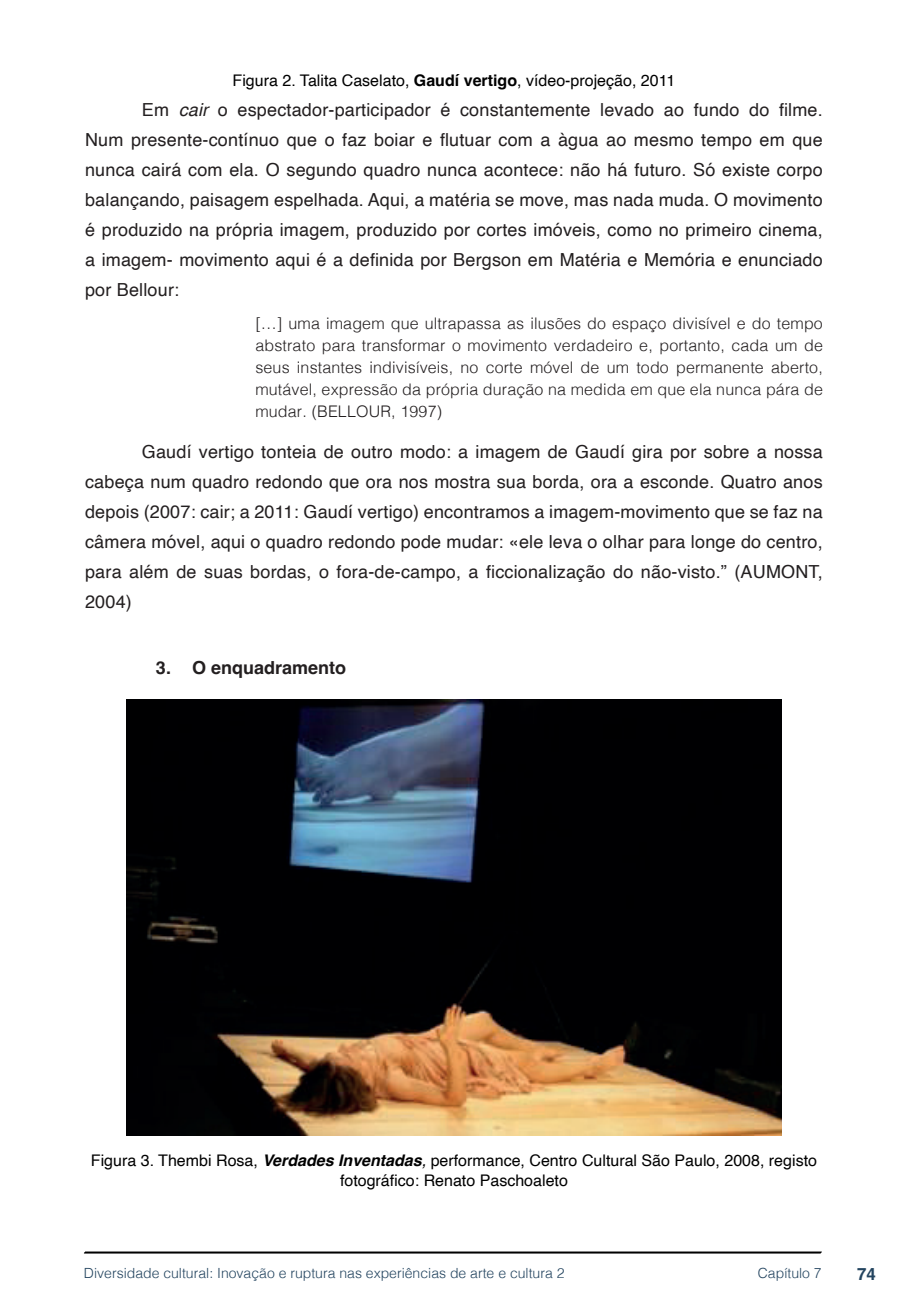
<style>
.page{position:relative;width:908px;height:1304px;background:#fff}
.page>*{position:absolute;margin:0;border:0;box-sizing:border-box;transform-origin:0 0}
.txt{font:18px/30px "Helvetica";letter-spacing:.01em;color:#231f20;text-align:justify}
.t1{font:700 18px "Helvetica";color:#231f20}
.t2{font:700 16.8px "Helvetica";color:#23445f}
.citacoes{font:300 16px/22px "Helvetica";letter-spacing:.01em;color:#231f20;text-align:justify}
.imagens_graf_tab{font:16px/19.2px "Helvetica";color:#000;text-align:center}
.t3{font:300 14px "Helvetica";color:#23445f}
.s1{font-weight:700}
.s2{font-style:italic}
.s3{font-weight:700;font-style:italic}
</style>
<div class="page">
<svg style="left:84px;top:1251px;width:737px;height:3px;background:#515151"></svg>
<img style="left:127px;top:700px;width:654px;height:436px">
<p class="imagens_graf_tab" style="left:232px;top:71px;width:444px">Figura 2. Talita Caselato, <span class="s1">Gaudí vertigo</span>, vídeo-projeção, 2011</p>
<p class="txt" style="left:85px;top:95px;width:738px;text-indent:57px">Em <span class="s2">cair</span> o espectador-participador é constantemente levado ao fundo do filme.<br>Num presente-contínuo que o faz boiar e flutuar com a àgua ao mesmo tempo em que nunca cairá com ela. O segundo quadro nunca acontece: não há futuro. Só existe corpo balançando, paisagem espelhada. Aqui, a matéria se move, mas nada muda. O movimento é produzido na própria imagem, produzido por cortes imóveis, como no primeiro cinema, a imagem- movimento aqui é a definida por Bergson em Matéria e Memória e enunciado por Bellour:</p>
<p class="citacoes" style="left:255px;top:311px;width:568px">[…] uma imagem que ultrapassa as ilusões do espaço divisível e do tempo abstrato para transformar o movimento verdadeiro e, portanto, cada um de seus instantes indivisíveis, no corte móvel de um todo permanente aberto, mutável, expressão da própria duração na medida em que ela nunca pára de mudar. (BELLOUR, 1997)</p>
<p class="txt" style="left:85px;top:438px;width:738px;text-indent:57px">Gaudí vertigo tonteia de outro modo: a imagem de Gaudí gira por sobre a nossa cabeça num quadro redondo que ora nos mostra sua borda, ora a esconde. Quatro anos depois (2007: cair; a 2011: Gaudí vertigo) encontramos a imagem-movimento que se faz na câmera móvel, aqui o quadro redondo pode mudar: «ele leva o olhar para longe do centro, para além de suas bordas, o fora-de-campo, a ficcionalização do não-visto.” (AUMONT, 2004)</p>
<p class="t1" style="left:156px;top:656px;width:192px">3. O enquadramento</p>
<p class="imagens_graf_tab" style="left:91px;top:1152px;width:727px">Figura 3. Thembi Rosa, <span class="s3">Verdades Inventadas</span><span class="s2">,</span> performance, Centro Cultural São Paulo, 2008, registo fotográfico: Renato Paschoaleto</p>
<p class="t3" style="left:84px;top:1261px;width:482px">Diversidade cultural: Inovação e ruptura nas experiências de arte e cultura 2</p>
<p class="t3" style="left:757px;top:1261px;width:65px">Capítulo 7</p>
<p class="t2" style="left:856px;top:1264px;width:20px">74</p>
</div>
